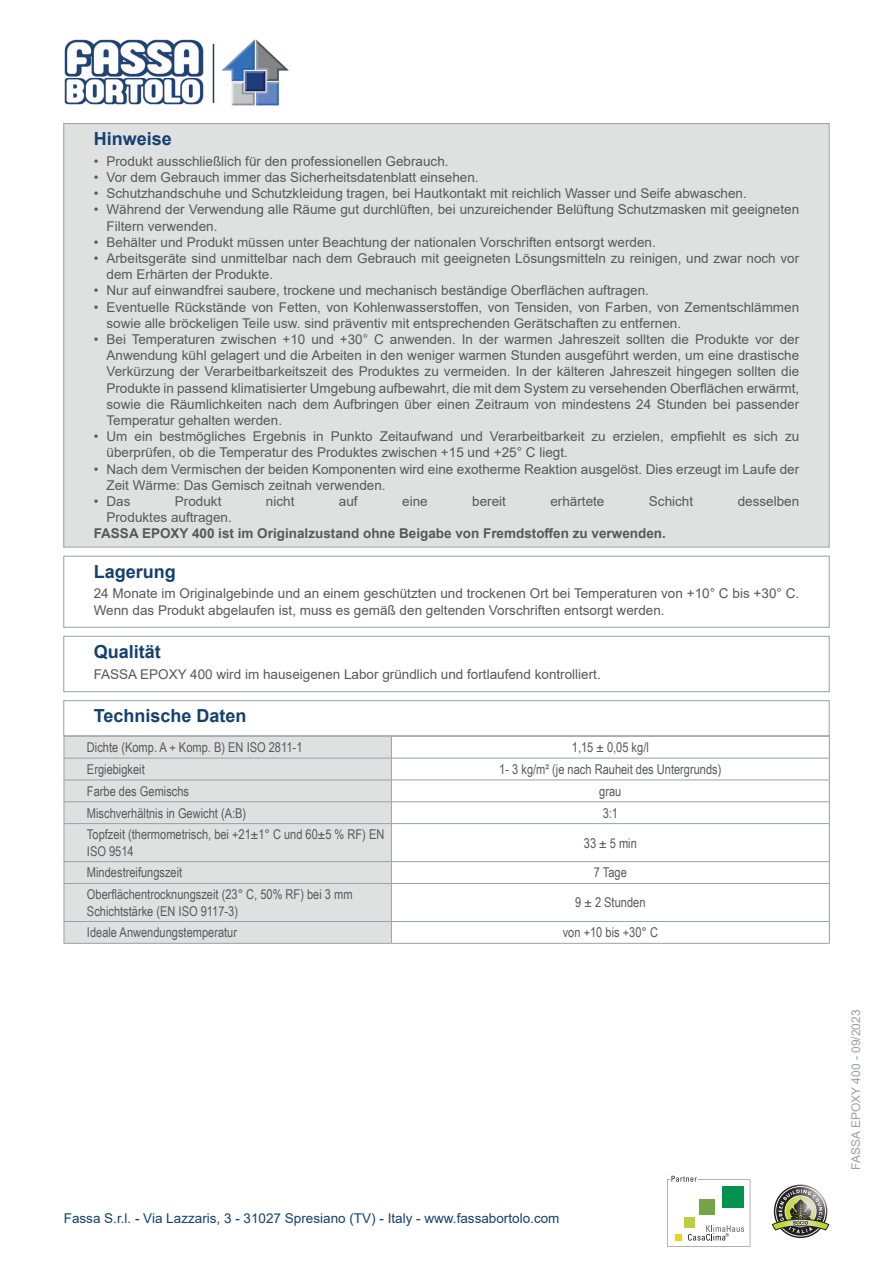
<style>
.page{position:relative;width:893px;height:1263px;background:#fff}
.page>*{position:absolute;margin:0;border:0;box-sizing:border-box;transform-origin:0 0}
.Titolo{font:700 18px "Arial";color:#15406e}
.Conservazione{font:13.5px/16.2px "Arial";color:#57585a}
.normale_sx{font:13.5px/16.2px "Arial Narrow";color:#57585a}
.normale_centrato{font:13.5px "Arial Narrow";color:#57585a}
.Note{font:700 13.5px "Arial";color:#57585a}
.Qualita{font:13.5px "Arial";color:#57585a}
.t1{font:13.5px "Arial";color:#15406e}
.t2{font:12px "Arial";color:#9ba1a4}
</style>
<div class="page">
<div style="left:64px;top:124px;width:765px;height:423px;background:#dfe1e1"></div>
<div style="left:64px;top:556px;width:765px;height:71px;border:1px solid #9ba1a4"></div>
<div style="left:64px;top:636px;width:765px;height:56px;border:1px solid #9ba1a4"></div>
<div style="left:64px;top:700px;width:765px;height:36px;border:1px solid #9ba1a4"></div>
<div style="left:65px;top:737px;width:326px;height:206px;background:#dfe1e1"></div>
<hr style="left:64px;top:736px;width:327px;height:1px;background:#9ba1a4">
<hr style="left:391px;top:736px;width:439px;height:1px;background:#9ba1a4">
<hr style="left:64px;top:758px;width:327px;height:1px;background:#9ba1a4">
<hr style="left:391px;top:758px;width:439px;height:1px;background:#9ba1a4">
<hr style="left:64px;top:780px;width:327px;height:1px;background:#9ba1a4">
<hr style="left:391px;top:780px;width:439px;height:1px;background:#9ba1a4">
<hr style="left:64px;top:801px;width:327px;height:1px;background:#9ba1a4">
<svg style="left:64px;top:737px;width:1px;height:86px"></svg>
<hr style="left:391px;top:801px;width:439px;height:1px;background:#9ba1a4">
<svg style="left:391px;top:736px;width:1px;height:87px"></svg>
<svg style="left:829px;top:736px;width:1px;height:87px"></svg>
<hr style="left:64px;top:823px;width:327px;height:1px;background:#9ba1a4">
<hr style="left:64px;top:824px;width:1px;height:37px;background:#9ba1a4">
<hr style="left:391px;top:823px;width:439px;height:1px;background:#9ba1a4">
<hr style="left:391px;top:824px;width:1px;height:37px;background:#9ba1a4">
<hr style="left:829px;top:824px;width:1px;height:37px;background:#9ba1a4">
<hr style="left:64px;top:861px;width:327px;height:1px;background:#9ba1a4">
<svg style="left:64px;top:862px;width:1px;height:21px"></svg>
<hr style="left:391px;top:861px;width:439px;height:1px;background:#9ba1a4">
<svg style="left:391px;top:862px;width:1px;height:21px"></svg>
<svg style="left:829px;top:862px;width:1px;height:21px"></svg>
<hr style="left:64px;top:883px;width:327px;height:1px;background:#9ba1a4">
<hr style="left:64px;top:884px;width:1px;height:37px;background:#9ba1a4">
<hr style="left:391px;top:883px;width:439px;height:1px;background:#9ba1a4">
<hr style="left:391px;top:884px;width:1px;height:37px;background:#9ba1a4">
<hr style="left:829px;top:884px;width:1px;height:37px;background:#9ba1a4">
<hr style="left:64px;top:921px;width:327px;height:1px;background:#9ba1a4">
<svg style="left:64px;top:922px;width:1px;height:21px"></svg>
<hr style="left:64px;top:943px;width:327px;height:1px;background:#9ba1a4">
<hr style="left:391px;top:921px;width:439px;height:1px;background:#9ba1a4">
<svg style="left:391px;top:922px;width:1px;height:21px"></svg>
<svg style="left:829px;top:922px;width:1px;height:21px"></svg>
<hr style="left:391px;top:943px;width:439px;height:1px;background:#9ba1a4">
<svg style="left:667px;top:1176px;width:83px;height:71px"></svg>
<svg style="left:772px;top:1186px;width:57px;height:50px"></svg>
<img style="left:64px;top:39px;width:140px;height:66px">
<hr style="left:213px;top:44px;width:1px;height:59px;background:#15406e">
<img style="left:221px;top:39px;width:68px;height:67px">
<p class="Titolo" style="left:94px;top:126px;width:80px">Hinweise</p>
<p class="Conservazione" style="left:94px;top:153px;width:356px">• Produkt ausschließlich für den professionellen Gebrauch.</p>
<p class="Conservazione" style="left:94px;top:169px;width:386px">• Vor dem Gebrauch immer das Sicherheitsdatenblatt einsehen.</p>
<p class="Conservazione" style="left:94px;top:185px;width:655px">• Schutzhandschuhe und Schutzkleidung tragen, bei Hautkontakt mit reichlich Wasser und Seife abwaschen.</p>
<p class="Conservazione" style="left:106px;top:201px;width:694px;text-indent:-13px">• Während der Verwendung alle Räume gut durchlüften, bei unzureichender Belüftung Schutzmasken mit geeigneten<br>Filtern verwenden.</p>
<p class="Conservazione" style="left:94px;top:234px;width:564px">• Behälter und Produkt müssen unter Beachtung der nationalen Vorschriften entsorgt werden.</p>
<p class="Conservazione" style="left:106px;top:250px;width:694px;text-indent:-13px">• Arbeitsgeräte sind unmittelbar nach dem Gebrauch mit geeigneten Lösungsmitteln zu reinigen, und zwar noch vor dem Erhärten der Produkte.</p>
<p class="Conservazione" style="left:94px;top:282px;width:557px">• Nur auf einwandfrei saubere, trockene und mechanisch beständige Oberflächen auftragen.</p>
<p class="Conservazione" style="left:106px;top:299px;width:694px;text-indent:-13px">• Eventuelle Rückstände von Fetten, von Kohlenwasserstoffen, von Tensiden, von Farben, von Zementschlämmen sowie alle bröckeligen Teile usw. sind präventiv mit entsprechenden Gerätschaften zu entfernen.</p>
<p class="Conservazione" style="left:106px;top:331px;width:694px;text-align:justify;text-indent:-13px">• Bei Temperaturen zwischen +10 und +30° C anwenden. In der warmen Jahreszeit sollten die Produkte vor der Anwendung kühl gelagert und die Arbeiten in den weniger warmen Stunden ausgeführt werden, um eine drastische Verkürzung der Verarbeitbarkeitszeit des Produktes zu vermeiden. In der kälteren Jahreszeit hingegen sollten die Produkte in passend klimatisierter Umgebung aufbewahrt, die mit dem System zu versehenden Oberflächen erwärmt, sowie die Räumlichkeiten nach dem Aufbringen über einen Zeitraum von mindestens 24 Stunden bei passender Temperatur gehalten werden.</p>
<p class="Conservazione" style="left:106px;top:428px;width:694px;text-indent:-13px">• Um ein bestmögliches Ergebnis in Punkto Zeitaufwand und Verarbeitbarkeit zu erzielen, empfiehlt es sich zu überprüfen, ob die Temperatur des Produktes zwischen +15 und +25° C liegt.</p>
<p class="Conservazione" style="left:106px;top:461px;width:694px;text-indent:-13px">• Nach dem Vermischen der beiden Komponenten wird eine exotherme Reaktion ausgelöst. Dies erzeugt im Laufe der<br>Zeit Wärme: Das Gemisch zeitnah verwenden.</p>
<p class="Conservazione" style="left:94px;top:493px;width:38px">• Das</p>
<p class="Conservazione" style="left:175px;top:493px;width:48px">Produkt</p>
<p class="Conservazione" style="left:266px;top:493px;width:30px">nicht</p>
<p class="Conservazione" style="left:339px;top:493px;width:20px">auf</p>
<p class="Conservazione" style="left:402px;top:493px;width:27px">eine</p>
<p class="Conservazione" style="left:472px;top:493px;width:35px">bereit</p>
<p class="Conservazione" style="left:550px;top:493px;width:56px">erhärtete</p>
<p class="Conservazione" style="left:649px;top:493px;width:46px">Schicht</p>
<p class="Conservazione" style="left:738px;top:493px;width:63px">desselben</p>
<p class="Conservazione" style="left:106px;top:509px;width:127px">Produktes auftragen.</p>
<p class="Note" style="left:94px;top:524px;width:574px">FASSA EPOXY 400 ist im Originalzustand ohne Beigabe von Fremdstoffen zu verwenden.</p>
<p class="Titolo" style="left:94px;top:559px;width:84px">Lagerung</p>
<p class="Conservazione" style="left:94px;top:585px;width:707px">24 Monate im Originalgebinde und an einem geschützten und trockenen Ort bei Temperaturen von +10° C bis +30° C.<br>Wenn das Produkt abgelaufen ist, muss es gemäß den geltenden Vorschriften entsorgt werden.</p>
<p class="Titolo" style="left:94px;top:639px;width:69px">Qualität</p>
<p class="Qualita" style="left:94px;top:664px;width:508px">FASSA EPOXY 400 wird im hauseigenen Labor gründlich und fortlaufend kontrolliert.</p>
<p class="Titolo" style="left:94px;top:703px;width:154px">Technische Daten</p>
<p class="normale_sx" style="left:87px;top:739px;width:217px">Dichte (Komp. A + Komp. B) EN ISO 2811-1</p>
<p class="normale_centrato" style="left:572px;top:737px;width:78px">1,15 ± 0,05 kg/l</p>
<p class="normale_sx" style="left:87px;top:760px;width:59px">Ergiebigkeit</p>
<p class="normale_centrato" style="left:499px;top:759px;width:224px">1- 3 kg/m² (je nach Rauheit des Untergrunds)</p>
<p class="normale_sx" style="left:87px;top:782px;width:104px">Farbe des Gemischs</p>
<p class="normale_centrato" style="left:599px;top:781px;width:24px">grau</p>
<p class="normale_sx" style="left:87px;top:804px;width:161px">Mischverhältnis in Gewicht (A:B)</p>
<p class="normale_centrato" style="left:603px;top:803px;width:17px">3:1</p>
<p class="normale_sx" style="left:87px;top:826px;width:299px">Topfzeit (thermometrisch, bei +21±1° C und 60±5 % RF) EN<br>ISO 9514</p>
<p class="normale_centrato" style="left:584px;top:833px;width:54px">33 ± 5 min</p>
<p class="normale_sx" style="left:87px;top:864px;width:97px">Mindestreifungszeit</p>
<p class="normale_centrato" style="left:594px;top:863px;width:35px">7 Tage</p>
<p class="normale_sx" style="left:87px;top:886px;width:267px">Oberflächentrocknungszeit (23° C, 50% RF) bei 3 mm<br>Schichtstärke (EN ISO 9117-3)</p>
<p class="normale_centrato" style="left:575px;top:893px;width:72px">9 ± 2 Stunden</p>
<p class="normale_sx" style="left:87px;top:924px;width:152px">Ideale Anwendungstemperatur</p>
<p class="normale_centrato" style="left:563px;top:923px;width:97px">von +10 bis +30° C</p>
<p class="t1" style="left:64px;top:1208px;width:497px">Fassa S.r.l. - Via Lazzaris, 3 - 31027 Spresiano (TV) - Italy - www.fassabortolo.com</p>
<p class="t2" style="left:848px;top:1170px;width:161px;rotate:-90deg">FASSA EPOXY 400 - 09/2023</p>
</div>
